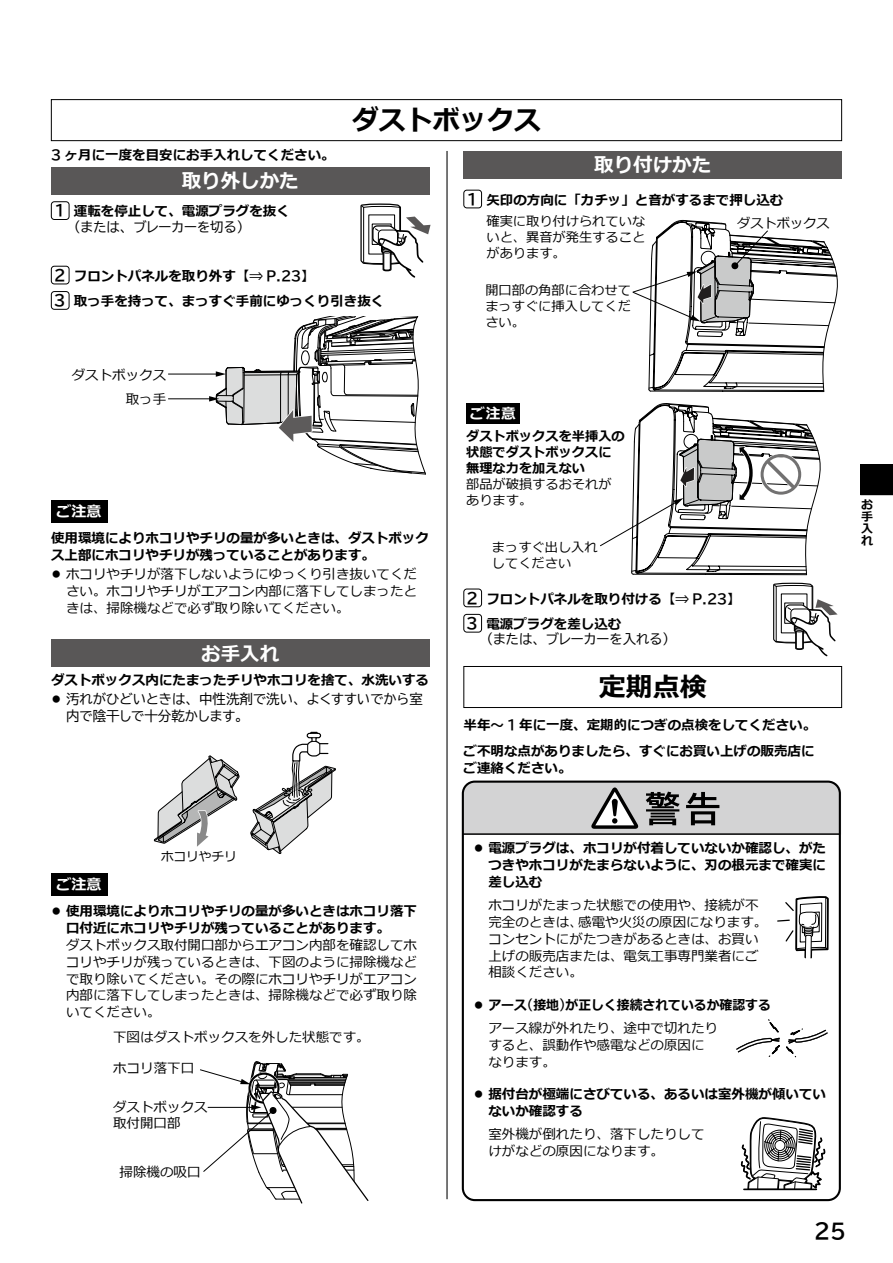
<style>
.page{position:relative;width:893px;height:1263px;background:#fff}
.page>*{position:absolute;margin:0;border:0;box-sizing:border-box;transform-origin:0 0}
.t1{font:700 27px "Meiryo";color:#000}
.t2{font:21px "BIZ UDP Gothic Bold";color:#000}
.t3{font:700 19.5px "Meiryo";color:#fff}
.t4{font:700 15px "Meiryo";color:#fff}
.t5{font:700 14.7px "Meiryo";color:#fff}
.t6{font:700 13.5px/16.8px "Meiryo";color:#000}
.t7{font:13.5px/16.8px "Meiryo";color:#000}
.t8{font:13.5px/16.8px "BIZ UDP Gothic";color:#000}
.t9{font:700 13.5px/23.2px "Meiryo";color:#000;scale:.95 1}
.t10{font:13.2px/15.9px "Meiryo";color:#000;text-align:justify}
.t11{font:700 13.2px/15.9px "Meiryo";color:#000}
.t12{font:12.6px "Meiryo";color:#000}
.t13{font:700 12px/12px "Meiryo";color:#000;text-align:justify}
.s1{font-family:"BIZ UDP Gothic Bold";font-weight:400}
.s2{font-family:"BIZ UDP Gothic Bold";font-weight:400;font-size:15.15px}
.s3{font-size:10.5px}
.s4{font-family:"Meiryo";font-size:10.5px}
.s5{font-weight:400;font-size:10.5px}
.s6{font-weight:400}
</style>
<div class="page">
<div style="left:463px;top:151px;width:379px;height:28px;background:#595757"></div>
<div style="left:463px;top:190px;width:19px;height:18px;border:1px solid #000;border-radius:3px"></div>
<svg style="left:632px;top:220px;width:206px;height:172px"></svg>
<svg style="left:600px;top:403px;width:220px;height:172px"></svg>
<div style="left:466px;top:403px;width:54px;height:20px;background:#000"></div>
<div style="left:463px;top:589px;width:19px;height:18px;border:1px solid #000;border-radius:3px"></div>
<div style="left:463px;top:614px;width:19px;height:18px;border:1px solid #000;border-radius:3px"></div>
<div style="left:463px;top:666px;width:379px;height:42px;border:1px solid #000"></div>
<svg style="left:773px;top:582px;width:65px;height:75px"></svg>
<div style="left:51px;top:167px;width:378px;height:27px;background:#595757"></div>
<div style="left:51px;top:201px;width:18px;height:19px;border:1px solid #000;border-radius:3px"></div>
<div style="left:51px;top:266px;width:18px;height:18px;border:1px solid #000;border-radius:3px"></div>
<div style="left:51px;top:291px;width:18px;height:19px;border:1px solid #000;border-radius:3px"></div>
<hr style="left:168px;top:374px;width:50px;height:1px;background:#000">
<hr style="left:168px;top:398px;width:43px;height:1px;background:#000">
<svg style="left:209px;top:316px;width:217px;height:159px"></svg>
<svg style="left:51px;top:500px;width:56px;height:23px"></svg>
<div style="left:51px;top:639px;width:378px;height:28px;background:#595757"></div>
<svg style="left:153px;top:755px;width:87px;height:92px"></svg>
<svg style="left:250px;top:731px;width:86px;height:123px"></svg>
<svg style="left:51px;top:873px;width:56px;height:23px"></svg>
<svg style="left:200px;top:1061px;width:169px;height:143px"></svg>
<div style="left:51px;top:99px;width:791px;height:42px;border:1px solid #000"></div>
<svg style="left:360px;top:203px;width:71px;height:75px"></svg>
<svg style="left:861px;top:464px;width:32px;height:31px"></svg>
<svg style="left:777px;top:896px;width:52px;height:63px"></svg>
<svg style="left:736px;top:1019px;width:92px;height:39px"></svg>
<svg style="left:740px;top:1117px;width:86px;height:74px"></svg>
<svg style="left:465px;top:783px;width:373px;height:50px;background:#c1c1c2"></svg>
<div style="left:462px;top:780px;width:379px;height:421px;border:2px solid #000;border-radius:12px"></div>
<hr style="left:462px;top:833px;width:378px;height:2px;background:#000">
<hr style="left:446px;top:151px;width:2px;height:1048px;background:#000">
<h1 class="t1" style="left:352px;top:101px;width:191px">ダストボックス</h1>
<p class="t6" style="left:51px;top:147px;width:285px"><span class="s1">3</span> ヶ月に一度を目安にお手入れしてください。</p>
<h3 class="t3" style="left:182px;top:167px;width:118px">取り外しかた</h3>
<p class="t6" style="left:55px;top:204px;width:236px"><span class="s2">1</span> 運転を停止して、電源プラグを抜く</p>
<p class="t8" style="left:74px;top:218px;width:171px">（または、ブレーカーを切る）</p>
<p class="t6" style="left:54px;top:264px;width:332px;line-height:25.3px"><span class="s2">2</span> フロントパネルを取り外す【⇒ <span class="s1">P.23</span>】<br><span class="s2">3</span> 取っ手を持って、まっすぐ手前にゆっくり引き抜く</p>
<p class="t7" style="left:72px;top:363px;width:96px;line-height:24.6px;text-align:right">ダストボックス取っ手</p>
<p class="t4" style="left:57px;top:501px;width:46px">ご注意</p>
<p class="t6" style="left:51px;top:531px;width:379px">使用環境によりホコリやチリの量が多いときは、ダストボックス上部にホコリやチリが残っていることがあります。</p>
<p class="t7" style="left:66px;top:566px;width:353px;text-align:justify;text-indent:-15px"><span class="s3">㓡</span>ホコリやチリが落下しないようにゆっくり引き抜いてください。ホコリやチリがエアコン内部に落下してしまったときは、掃除機などで必ず取り除いてください。</p>
<h3 class="t3" style="left:201px;top:640px;width:79px">お手入れ</h3>
<p class="t6" style="left:51px;top:673px;width:379px">ダストボックス内にたまったチリやホコリを捨て、水洗いする</p>
<p class="t8" style="left:66px;top:691px;width:358px;text-indent:-15px"><span class="s4">㓡</span>汚れがひどいときは、中性洗剤で洗い、よくすすいでから室内で陰干しで十分乾かします。</p>
<h3 class="t3" style="left:594px;top:151px;width:118px">取り付けかた</h3>
<p class="t6" style="left:468px;top:192px;width:317px"><span class="s2">1</span> 矢印の方向に「カチッ」と音がするまで押し込む</p>
<p class="t10" style="left:737px;top:216px;width:94px">ダストボックス</p>
<p class="t10" style="left:486px;top:214px;width:160px">確実に取り付けられていないと、異音が発生することがあります。</p>
<p class="t10" style="left:485px;top:283px;width:147px">開口部の角部に合わせてまっすぐに挿入してください。</p>
<p class="t5" style="left:470px;top:403px;width:47px">ご注意</p>
<p class="t11" style="left:466px;top:429px;width:160px">ダストボックスを半挿入の状態でダストボックスに無理な力を加えない</p>
<p class="t10" style="left:466px;top:477px;width:147px">部品が破損するおそれがあります。</p>
<p class="t10" style="left:492px;top:540px;width:107px">まっすぐ出し入れしてください</p>
<p class="t6" style="left:467px;top:587px;width:276px;line-height:25.3px"><span class="s2">2</span> フロントパネルを取り付ける【⇒ <span class="s1">P.23</span>】<br><span class="s2">3</span> 電源プラグを差し込む</p>
<p class="t8" style="left:486px;top:631px;width:184px">（または、ブレーカーを入れる）</p>
<h1 class="t1" style="left:599px;top:668px;width:109px">定期点検</h1>
<p class="t6" style="left:463px;top:713px;width:354px;line-height:25.5px">半年～ <span class="s1">1</span> 年に一度、定期的につぎの点検をしてください。ご不明な点がありましたら、すぐにお買い上げの販売店に</p>
<p class="t6" style="left:463px;top:760px;width:109px">ご連絡ください。</p>
<p class="t13" style="left:861px;top:499px;width:13px">お手入れ</p>
<p class="t12" style="left:161px;top:848px;width:77px">ホコリやチリ</p>
<p class="t4" style="left:57px;top:874px;width:46px">ご注意</p>
<p class="t6" style="left:66px;top:903px;width:353px;text-indent:-15px"><span class="s5">㓡</span>使用環境によりホコリやチリの量が多いときはホコリ落下口付近にホコリやチリが残っていることがあります。</p>
<p class="t7" style="left:66px;top:937px;width:353px;text-align:justify">ダストボックス取付開口部からエアコン内部を確認してホコリやチリが残っているときは、下図のように掃除機などで取り除いてください。その際にホコリやチリがエアコン内部に落下してしまったときは、掃除機などで必ず取り除いてください。</p>
<p class="t7" style="left:113px;top:1029px;width:258px">下図はダストボックスを外した状態です。</p>
<p class="t7" style="left:113px;top:1060px;width:83px">ホコリ落下口</p>
<p class="t7" style="left:113px;top:1099px;width:96px;line-height:16.2px">ダストボックス取付開口部</p>
<p class="t7" style="left:120px;top:1164px;width:82px">掃除機の吸口</p>
<p class="t6" style="left:488px;top:840px;width:339px;text-align:justify;text-indent:-15px"><span class="s5">㓡</span>電源プラグは、ホコリが付着していないか確認し、がたつきやホコリがたまらないように、刃の根元まで確実に差し込む</p>
<p class="t7" style="left:488px;top:897px;width:280px">ホコリがたまった状態での使用や、接続が不完全のときは、感電や火災の原因になります。コンセントにがたつきがあるときは、お買い上げの販売店または、電気工事専門業者にご相談ください。</p>
<p class="t9" style="left:488px;top:994px;width:299px;text-indent:-15px"><span class="s5">㓡</span>アース<span class="s1">(</span>接地<span class="s1">)</span>が正しく接続されているか確認する<span class="s6">アース線が外れたり、途中で切れたり</span></p>
<p class="t7" style="left:488px;top:1037px;width:217px">すると、誤動作や感電などの原因になります。</p>
<p class="t6" style="left:488px;top:1087px;width:339px;text-indent:-15px"><span class="s5">㓡</span>据付台が極端にさびている、あるいは室外機が傾いていないか確認する</p>
<p class="t7" style="left:488px;top:1127px;width:217px">室外機が倒れたり、落下したりしてけがなどの原因になります。</p>
<h2 class="t2" style="left:814px;top:1220px;width:33px">25</h2>
</div>
